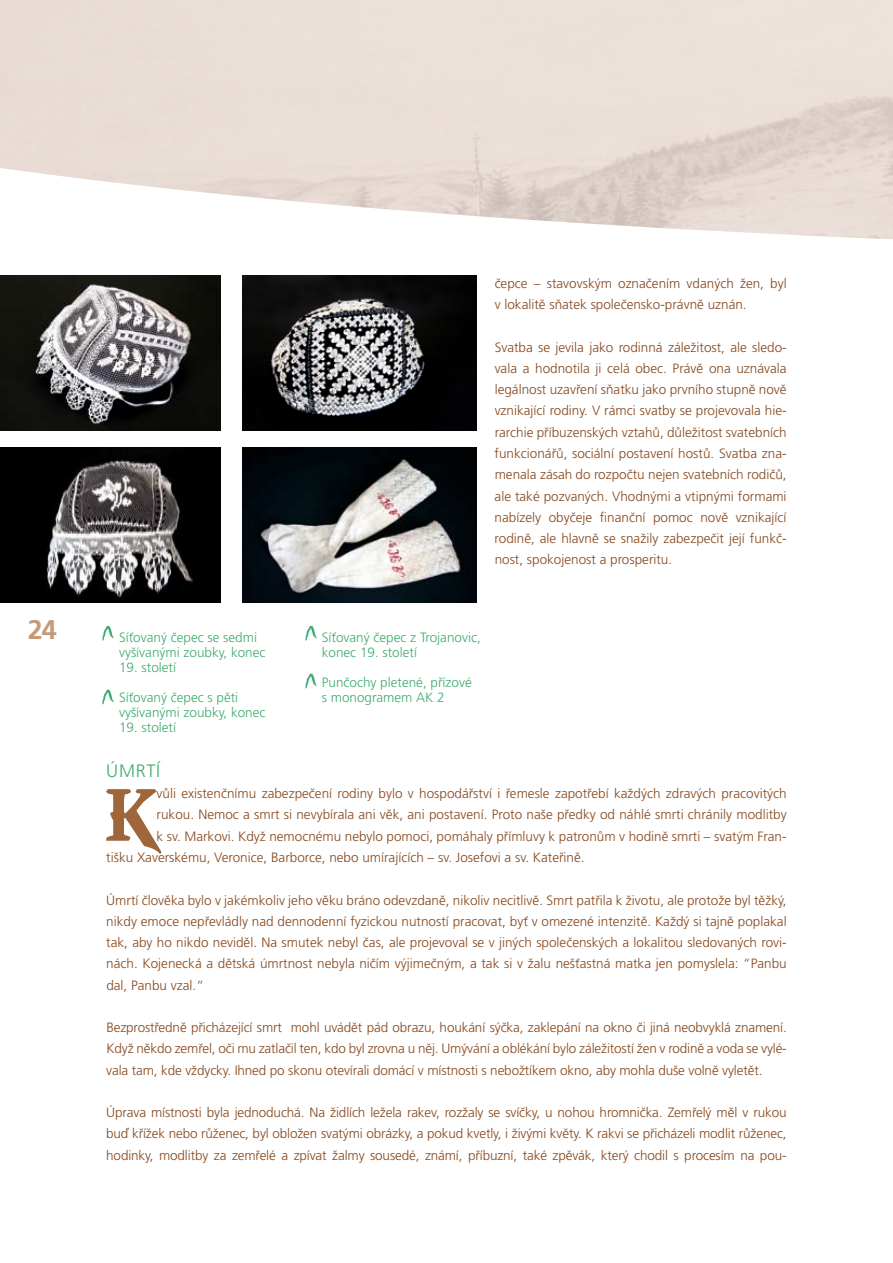
<style>
.page{position:relative;width:893px;height:1263px;background:#fff}
.page>*{position:absolute;margin:0;border:0;box-sizing:border-box;transform-origin:0 0}
.t1{font:75.45px "Kratos Truetype";color:#9f663b}
.t2{font:700 27px "Frutiger CE";color:#c49a78}
.t3{font:300 18px "Frutiger CE";letter-spacing:.04em;color:#40ac6e}
.t4{font:300 13.5px/21.3px "Frutiger CE";color:#86481d;text-align:justify}
.t5{font:300 13.5px/15px "Frutiger CE";color:#40ac6e}
</style>
<div class="page">
<svg style="left:892px;top:0;width:1px;height:240px"></svg>
<img style="left:0;top:275px;width:221px;height:156px">
<img style="left:243px;top:275px;width:233px;height:156px">
<img style="left:0;top:448px;width:221px;height:155px">
<img style="left:243px;top:448px;width:233px;height:155px">
<svg style="left:102px;top:690px;width:12px;height:14px"></svg>
<svg style="left:102px;top:626px;width:12px;height:15px"></svg>
<svg style="left:305px;top:626px;width:12px;height:15px"></svg>
<svg style="left:305px;top:674px;width:12px;height:14px"></svg>
<h2 class="t2" style="left:28px;top:613px;width:15px">24</h2>
<p class="t5" style="left:119px;top:631px;width:148px">Síťovaný čepec se sedmi vyšívanými zoubky, konec</p>
<p class="t5" style="left:119px;top:661px;width:59px">19. století</p>
<p class="t5" style="left:119px;top:690px;width:148px">Síťovaný čepec s pěti vyšívanými zoubky, konec</p>
<p class="t5" style="left:119px;top:720px;width:59px">19. století</p>
<p class="t4" style="left:495px;top:274px;width:293px">čepce – stavovským označením vdaných žen, byl v lokalitě sňatek společensko-právně uznán.</p>
<p class="t4" style="left:495px;top:337px;width:294px">Svatba se jevila jako rodinná záležitost, ale sledo&shy;vala a hodnotila ji celá obec. Právě ona uznávala legálnost uzavření sňatku jako prvního stupně nově vznikající rodiny. V rámci svatby se projevovala hie&shy;rarchie příbuzenských vztahů, důležitost svatebních funkcionářů, sociální postavení hostů. Svatba zna&shy;menala zásah do rozpočtu nejen svatebních rodičů, ale také pozvaných. Vhodnými a vtipnými formami nabízely obyčeje finanční pomoc nově vznikající rodině, ale hlavně se snažily zabezpečit její funkč&shy;nost, spokojenost a prosperitu.</p>
<p class="t5" style="left:322px;top:630px;width:161px">Síťovaný čepec z Trojanovic, konec 19. století</p>
<p class="t5" style="left:322px;top:675px;width:152px">Punčochy pletené, přízové s monogramem AK 2</p>
<h3 class="t3" style="left:106px;top:760px;width:55px">ÚMRTÍ</h3>
<h1 class="t1" style="left:106px;top:772px;width:52px">K</h1>
<p class="t4" style="left:157px;top:784px;width:632px">vůli existenčnímu zabezpečení rodiny bylo v hospodářství i řemesle zapotřebí každých zdravých pracovitých</p>
<p class="t4" style="left:157px;top:805px;width:632px">rukou. Nemoc a smrt si nevybírala ani věk, ani postavení. Proto naše předky od náhlé smrti chránily modlitby</p>
<p class="t4" style="left:157px;top:826px;width:632px">k sv. Markovi. Když nemocnému nebylo pomoci, pomáhaly přímluvy k patronům v hodině smrti – svatým Fran-</p>
<p class="t4" style="left:106px;top:848px;width:480px">tišku Xaverskému, Veronice, Barborce, nebo umírajících – sv. Josefovi a sv. Kateřině.</p>
<p class="t4" style="left:106px;top:890px;width:682px">Úmrtí člověka bylo v jakémkoliv jeho věku bráno odevzdaně, nikoliv necitlivě. Smrt patřila k životu, ale protože byl těžký, nikdy emoce nepřevládly nad dennodenní fyzickou nutností pracovat, byť v omezené intenzitě. Každý si tajně poplakal tak, aby ho nikdo neviděl. Na smutek nebyl čas, ale projevoval se v jiných společenských a lokalitou sledovaných rovi&shy;nách. Kojenecká a dětská úmrtnost nebyla ničím výjimečným, a tak si v žalu nešťastná matka jen pomyslela: “Panbu dal, Panbu vzal.“</p>
<p class="t4" style="left:106px;top:1018px;width:682px">Bezprostředně přicházející smrt mohl uvádět pád obrazu, houkání sýčka, zaklepání na okno či jiná neobvyklá znamení.<br>Když někdo zemřel, oči mu zatlačil ten, kdo byl zrovna u něj. Umývání a oblékání bylo záležitostí žen v rodině a voda se vylé&shy;vala tam, kde vždycky. Ihned po skonu otevírali domácí v místnosti s nebožtíkem okno, aby mohla duše volně vyletět.</p>
<p class="t4" style="left:106px;top:1103px;width:682px">Úprava místnosti byla jednoduchá. Na židlích ležela rakev, rozžaly se svíčky, u nohou hromnička. Zemřelý měl v rukou buď křížek nebo růženec, byl obložen svatými obrázky, a pokud kvetly, i živými květy. K rakvi se přicházeli modlit růženec, hodinky, modlitby za zemřelé a zpívat žalmy sousedé, známí, příbuzní, také zpěvák, který chodil s procesím na pou-</p>
</div>
